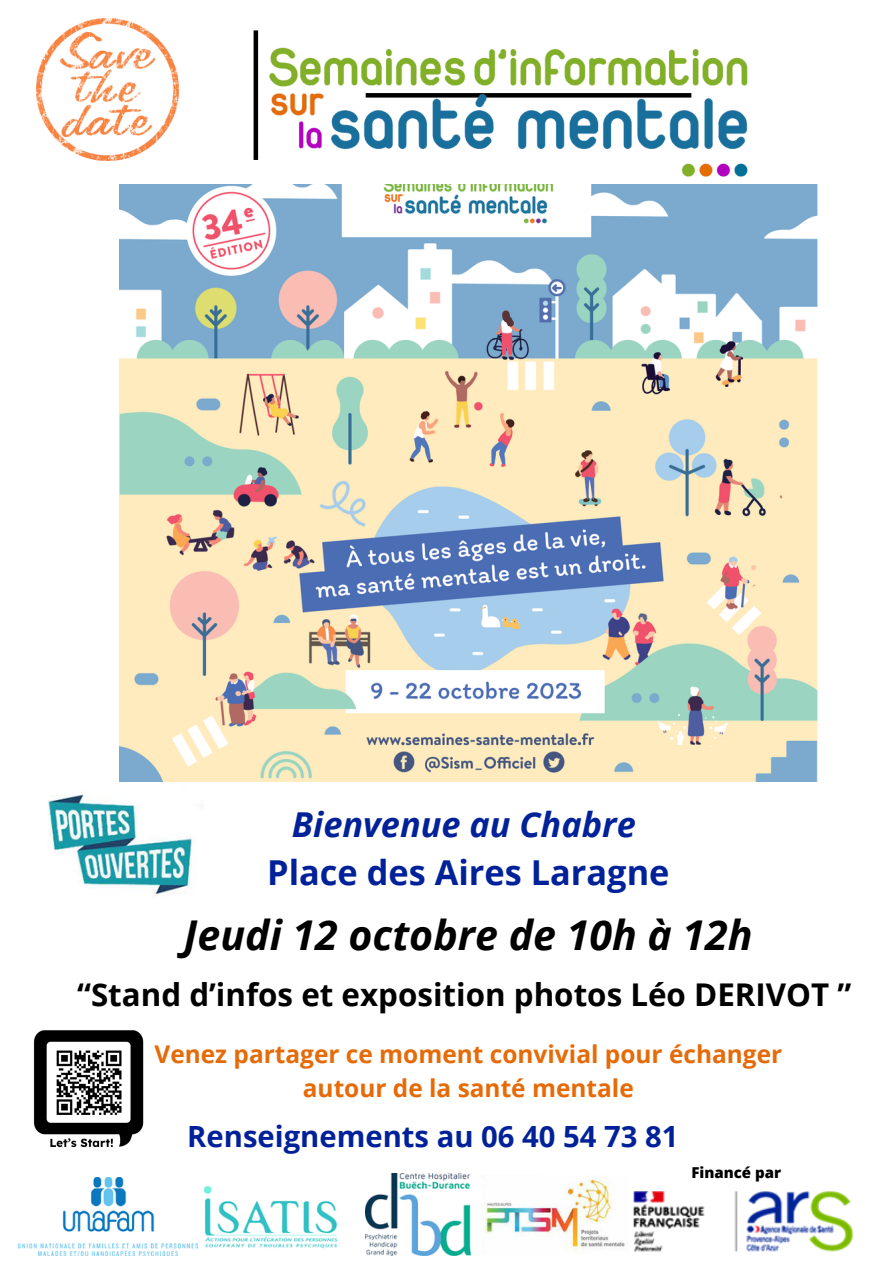
<style>
.page{position:relative;width:894px;height:1264px;background:#fff}
.page>*{position:absolute;margin:0;border:0;box-sizing:border-box;transform-origin:0 0}
.t1{font:italic 700 41.1px "Open Sans";color:#000}
.t2{font:700 34.35px "Open Sans";color:#012199}
.t3{font:italic 700 34.35px "Open Sans";color:#012199}
.t4{font:700 31.35px "Open Sans";color:#000}
.t5{font:700 29.25px "Open Sans";color:#012199}
.t6{font:700 24.45px "Open Sans";color:#e56b09}
.t7{font:800 15px "Open Sans";color:#000}
</style>
<div class="page">
<img style="left:633px;top:1191px;width:221px;height:61px">
<img style="left:365px;top:1173px;width:105px;height:82px">
<img style="left:196px;top:30px;width:594px;height:155px">
<img style="left:120px;top:185px;width:697px;height:597px">
<img style="left:203px;top:1185px;width:134px;height:64px">
<img style="left:17px;top:1177px;width:181px;height:78px">
<img style="left:483px;top:1175px;width:142px;height:78px">
<img style="left:48px;top:794px;width:145px;height:101px">
<img style="left:37px;top:19px;width:142px;height:141px">
<img style="left:33px;top:1030px;width:111px;height:118px">
<p class="t3" style="left:292px;top:800px;width:345px">Bienvenue au Chabre</p>
<p class="t2" style="left:267px;top:848px;width:404px">Place des Aires Laragne</p>
<p class="t1" style="left:184px;top:906px;width:570px">Jeudi 12 octobre de 10h à 12h</p>
<p class="t4" style="left:77px;top:972px;width:775px">“Stand d’infos et exposition photos Léo DERIVOT ”</p>
<p class="t6" style="left:154px;top:1036px;width:629px">Venez partager ce moment convivial pour échanger</p>
<p class="t6" style="left:303px;top:1070px;width:332px">autour de la santé mentale</p>
<p class="t5" style="left:187px;top:1116px;width:492px">Renseignements au 06 40 54 73 81</p>
<p class="t7" style="left:691px;top:1161px;width:91px">Financé par</p>
</div>
